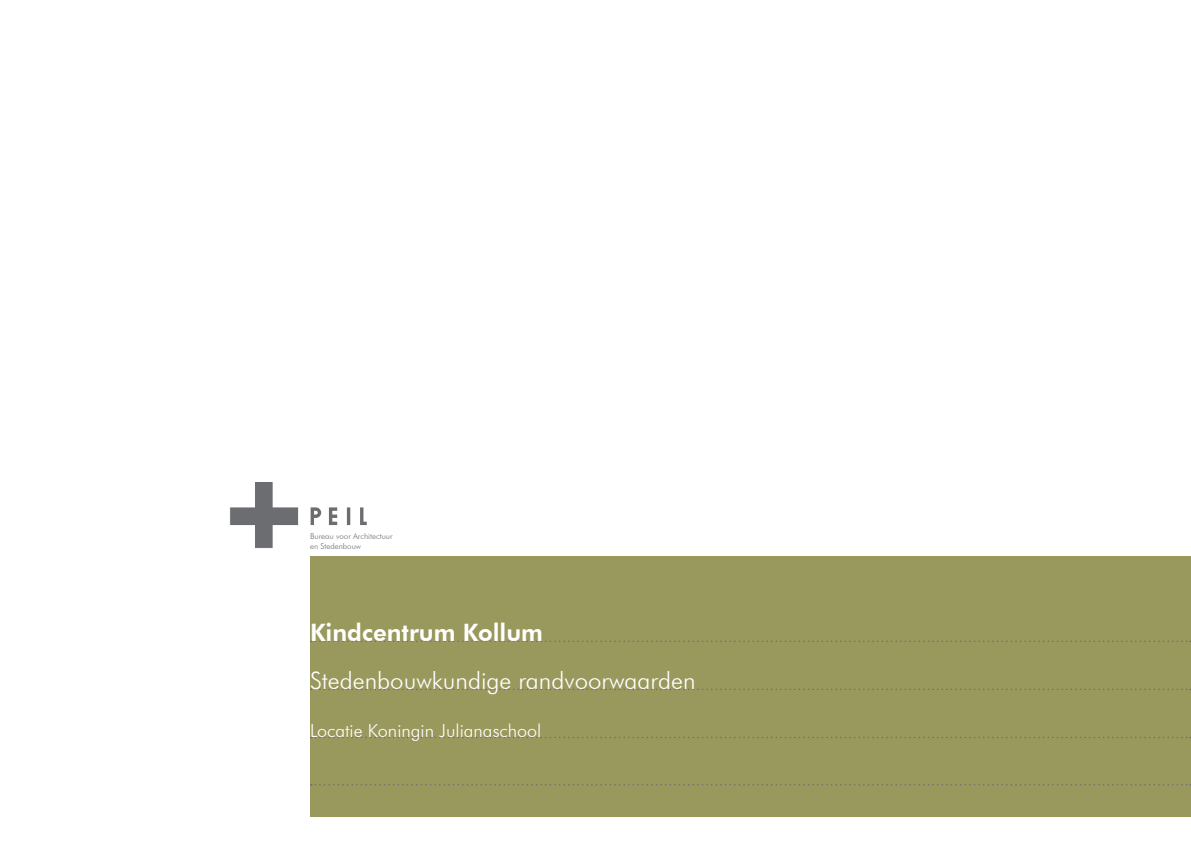
<style>
.page{position:relative;width:1191px;height:842px;background:#fff}
.page>*{position:absolute;margin:0;border:0;box-sizing:border-box;transform-origin:0 0}
.t1{font:300 24px "Futura BT";color:#fff}
.t2{font:800 24px "Futura BT";color:#fff}
.t3{font:300 18px "Futura BT";color:#fff}
.t4{font:300 8px "Futura BT";color:#6c6d70}
</style>
<div class="page">
<svg style="left:231px;top:482px;width:135px;height:65px"></svg>
<div style="left:310px;top:556px;width:881px;height:260px;background:#99985d"></div>
<svg style="left:311px;top:641px;width:880px;height:1px"></svg>
<svg style="left:311px;top:689px;width:880px;height:1px"></svg>
<svg style="left:311px;top:737px;width:880px;height:1px"></svg>
<svg style="left:311px;top:784px;width:880px;height:1px"></svg>
<p class="t4" style="left:310px;top:531px;width:84px">Bureau voor Architectuur</p>
<p class="t4" style="left:310px;top:541px;width:53px">en Stedenbouw</p>
<p class="t2" style="left:310px;top:618px;width:234px">Kindcentrum Kollum</p>
<p class="t1" style="left:310px;top:666px;width:387px">Stedenbouwkundige randvoorwaarden</p>
<p class="t3" style="left:310px;top:720px;width:233px">Locatie Koningin Julianaschool</p>
</div>
